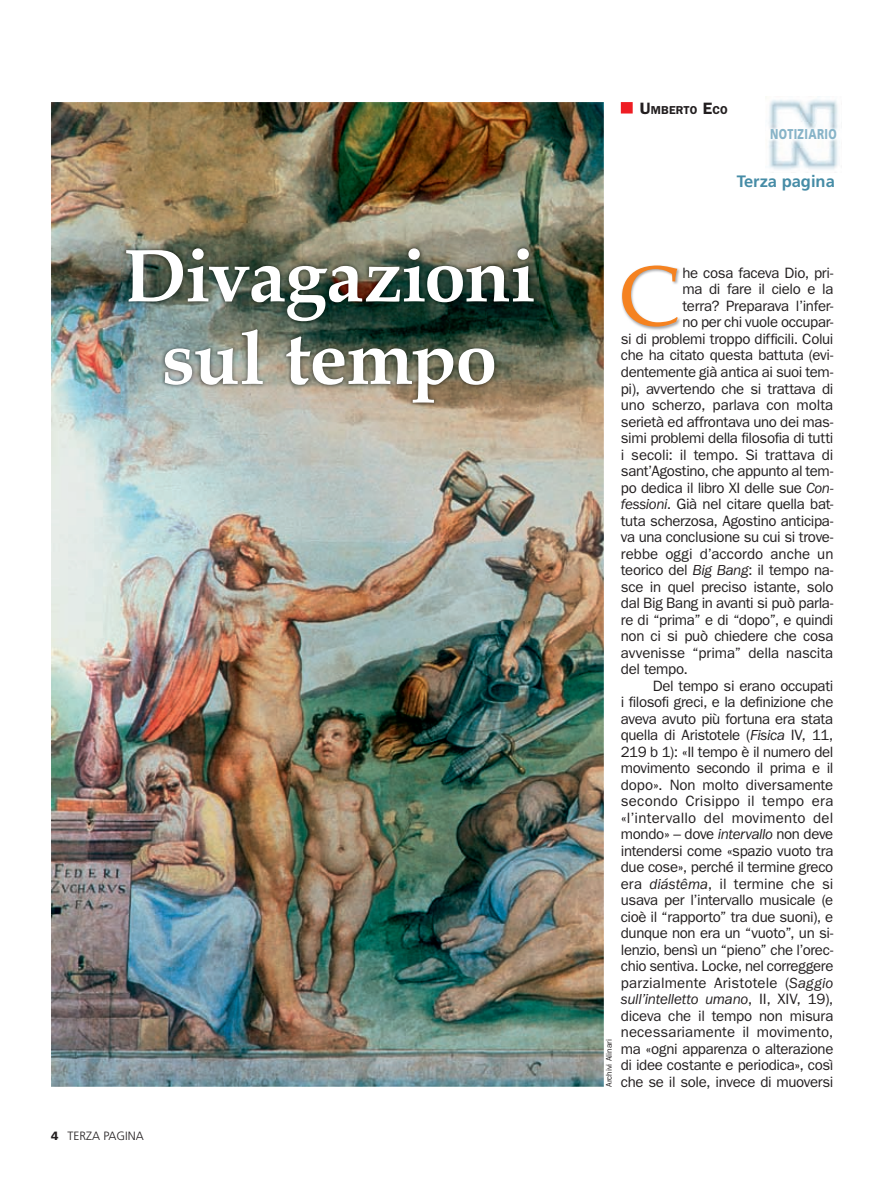
<style>
.page{position:relative;width:893px;height:1191px;background:#fff}
.page>*{position:absolute;margin:0;border:0;box-sizing:border-box;transform-origin:0 0}
.t1{font:85.5px "Book Antiqua";color:#f58220}
.t2{font:700 75px/82.5px "Book Antiqua";letter-spacing:-.015em;color:#fff;text-align:center}
.t3{font:700 16.5px "Frutiger LT Std";color:#468ca6}
.t4{font:15px "ITC Franklin Gothic Std";letter-spacing:-.02em;color:#231f20}
.t5{font:15px "ITC Franklin Gothic Std";letter-spacing:.005em;color:#231f20}
.t6{font:15px "ITC Franklin Gothic Std";letter-spacing:.015em;color:#231f20}
.t7{font:italic 15px "ITC Franklin Gothic Std";letter-spacing:-.02em;color:#231f20}
.t8{font:15px "ITC Franklin Gothic Std";letter-spacing:.01em;color:#231f20}
.t9{font:15px "ITC Franklin Gothic Std";color:#231f20}
.t10{font:900 14.25px "Frutiger LT Std";letter-spacing:.03em;color:#88b4c8;scale:.75 1}
.t11{font:300 12px "Frutiger LT Std";color:#231f20}
.t12{font:600 11.55px "ITC Franklin Gothic Std";letter-spacing:.01em;color:#231f20}
.t13{font:8.25px "ITC Franklin Gothic Std";color:#231f20}
.s1{font-weight:900}
.s2{font-size:16.5px}
.s3{font-style:italic}
.s4{font-style:normal}
</style>
<div class="page">
<img style="left:51px;top:102px;width:553px;height:984px">
<img style="left:621px;top:265px;width:59px;height:65px">
<div style="left:622px;top:103px;width:10px;height:10px;background:#ee1d23"></div>
<div style="left:621px;top:102px;width:12px;height:11px;border:2px solid #ee1d23"></div>
<img style="left:122px;top:244px;width:416px;height:163px">
<img style="left:765px;top:96px;width:73px;height:77px">
<p class="t2" style="left:123px;top:236px;width:414px">Divagazioni sul tempo</p>
<p class="t11" style="left:51px;top:1131px;width:94px"><span class="s1">4</span> TERZA PAGINA</p>
<p class="t12" style="left:640px;top:106px;width:89px"><span class="s2">U</span>MBERTO <span class="s2">E</span>CO</p>
<p class="t10" style="left:770px;top:128px;width:90px">NOTIZIARIO</p>
<p class="t3" style="left:737px;top:174px;width:100px">Terza pagina</p>
<p class="t13" style="left:606px;top:1086px;width:49px;rotate:-90deg">Archivi Alinari</p>
<p class="t1" style="left:619px;top:246px;width:62px">C</p>
<p class="t4" style="left:682px;top:268px;width:152px">he cosa faceva Dio, pri-</p>
<p class="t4" style="left:682px;top:284px;width:152px">ma di fare il cielo e la</p>
<p class="t4" style="left:682px;top:301px;width:152px">terra? Preparava l’infer-</p>
<p class="t4" style="left:682px;top:317px;width:152px">no per chi vuole occupar-</p>
<p class="t4" style="left:621px;top:334px;width:214px">si di problemi troppo difficili. Colui</p>
<p class="t4" style="left:621px;top:350px;width:214px">che ha citato questa battuta (evi-</p>
<p class="t4" style="left:621px;top:367px;width:214px">dentemente già antica ai suoi tem-</p>
<p class="t4" style="left:621px;top:383px;width:214px">pi), avvertendo che si trattava di</p>
<p class="t4" style="left:621px;top:400px;width:214px">uno scherzo, parlava con molta</p>
<p class="t4" style="left:621px;top:416px;width:214px">serietà ed affrontava uno dei mas-</p>
<p class="t4" style="left:621px;top:433px;width:214px">simi problemi della filosofia di tutti</p>
<p class="t4" style="left:621px;top:449px;width:214px">i secoli: il tempo. Si trattava di</p>
<p class="t4" style="left:621px;top:466px;width:214px">sant’Agostino, che appunto al tem-</p>
<p class="t4" style="left:621px;top:482px;width:214px">po dedica il libro XI delle sue <span class="s3">Con-</span></p>
<p class="t4" style="left:621px;top:499px;width:214px"><span class="s3">fessioni</span>. Già nel citare quella bat-</p>
<p class="t4" style="left:621px;top:515px;width:214px">tuta scherzosa, Agostino anticipa-</p>
<p class="t4" style="left:621px;top:532px;width:214px">va una conclusione su cui si trove-</p>
<p class="t5" style="left:621px;top:548px;width:214px">rebbe oggi d’accordo anche un</p>
<p class="t4" style="left:621px;top:565px;width:214px">teorico del <span class="s3">Big Bang</span>: il tempo na-</p>
<p class="t4" style="left:621px;top:581px;width:214px">sce in quel preciso istante, solo</p>
<p class="t4" style="left:621px;top:598px;width:214px">dal Big Bang in avanti si può parla-</p>
<p class="t4" style="left:621px;top:614px;width:214px">re di “prima” e di “dopo”, e quindi</p>
<p class="t4" style="left:621px;top:631px;width:214px">non ci si può chiedere che cosa</p>
<p class="t4" style="left:621px;top:647px;width:214px">avvenisse “prima” della nascita</p>
<p class="t4" style="left:621px;top:664px;width:69px">del tempo.</p>
<p class="t4" style="left:653px;top:680px;width:182px">Del tempo si erano occupati</p>
<p class="t4" style="left:621px;top:697px;width:214px">i filosofi greci, e la definizione che</p>
<p class="t4" style="left:621px;top:713px;width:214px">aveva avuto più fortuna era stata</p>
<p class="t4" style="left:621px;top:730px;width:214px">quella di Aristotele (<span class="s3">Fisica</span> IV, 11,</p>
<p class="t4" style="left:621px;top:746px;width:214px">219 b 1): «Il tempo è il numero del</p>
<p class="t4" style="left:621px;top:763px;width:214px">movimento secondo il prima e il</p>
<p class="t4" style="left:621px;top:779px;width:214px">dopo». Non molto diversamente</p>
<p class="t6" style="left:621px;top:796px;width:214px">secondo Crisippo il tempo era</p>
<p class="t6" style="left:621px;top:812px;width:214px">«l’intervallo del movimento del</p>
<p class="t4" style="left:621px;top:829px;width:214px">mondo» – dove <span class="s3">intervallo</span> non deve</p>
<p class="t4" style="left:621px;top:845px;width:214px">intendersi come «spazio vuoto tra</p>
<p class="t4" style="left:621px;top:862px;width:214px">due cose», perché il termine greco</p>
<p class="t9" style="left:621px;top:878px;width:214px">era <span class="s3">diástêma</span>, il termine che si</p>
<p class="t4" style="left:621px;top:895px;width:214px">usava per l’intervallo musicale (e</p>
<p class="t4" style="left:621px;top:911px;width:214px">cioè il “rapporto” tra due suoni), e</p>
<p class="t4" style="left:621px;top:928px;width:214px">dunque non era un “vuoto”, un si-</p>
<p class="t4" style="left:621px;top:944px;width:214px">lenzio, bensì un “pieno” che l’orec-</p>
<p class="t4" style="left:621px;top:961px;width:214px">chio sentiva. Locke, nel correggere</p>
<p class="t5" style="left:621px;top:977px;width:214px">parzialmente Aristotele (<span class="s3">Saggio</span></p>
<p class="t7" style="left:621px;top:994px;width:214px">sull’intelletto umano<span class="s4">, II, XIV, 19),</span></p>
<p class="t4" style="left:621px;top:1010px;width:214px">diceva che il tempo non misura</p>
<p class="t8" style="left:621px;top:1027px;width:214px">necessariamente il movimento,</p>
<p class="t4" style="left:621px;top:1043px;width:214px">ma «ogni apparenza o alterazione</p>
<p class="t4" style="left:621px;top:1060px;width:214px">di idee costante e periodica», così</p>
<p class="t4" style="left:621px;top:1076px;width:214px">che se il sole, invece di muoversi</p>
</div>
